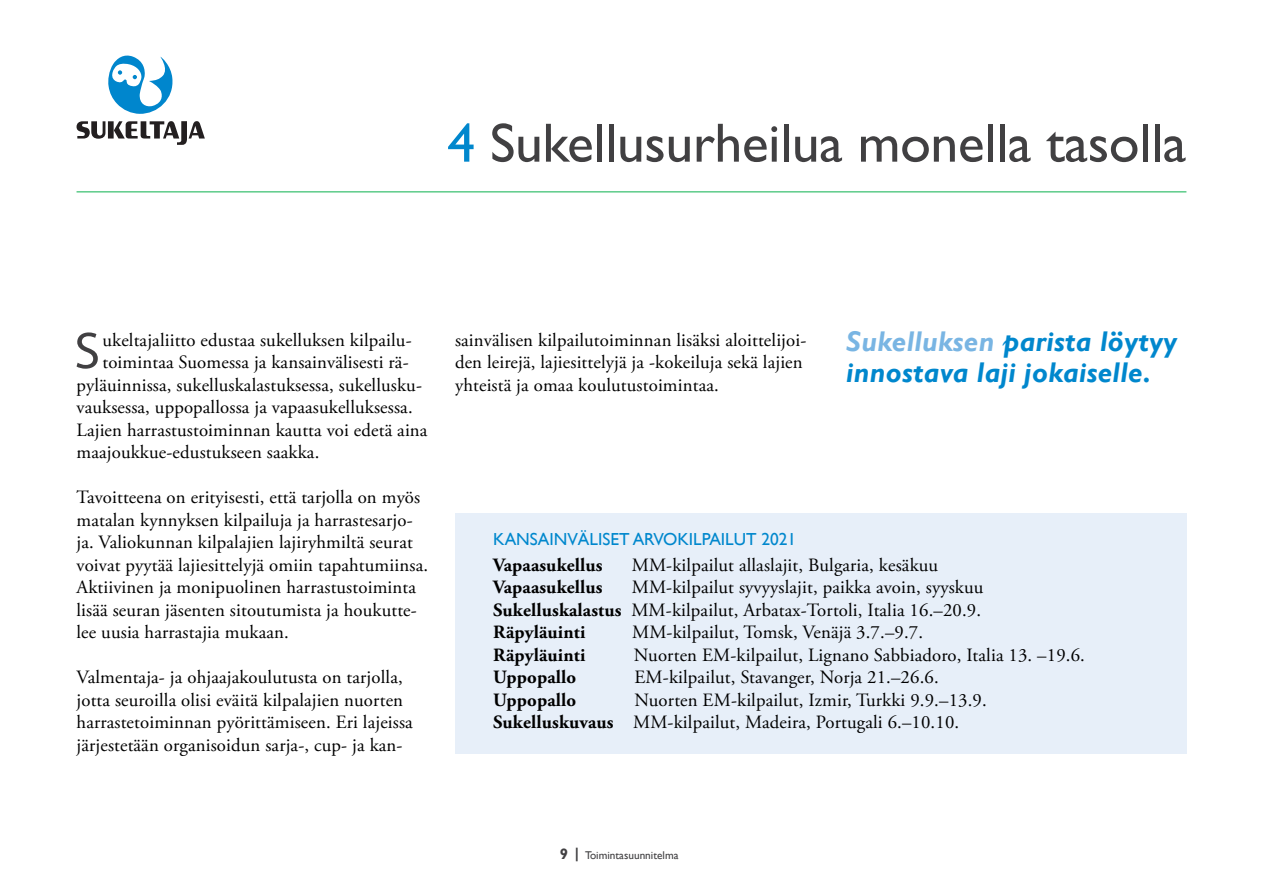
<style>
.page{position:relative;width:1263px;height:893px;background:#fff}
.page>*{position:absolute;margin:0;border:0;box-sizing:border-box;transform-origin:0 0}
.t1{font:55.5px "Gill Sans";letter-spacing:-.005em;color:#414042}
.t2{font:52.2px "Myriad Pro";color:#414042}
.t3{font:italic 700 28.5px/30.6px "Gill Sans";letter-spacing:.01em;color:#0087cd}
.t4{font:18.75px/22.5px "Adobe Garamond Pro";letter-spacing:.01em;color:#000}
.t5{font:700 18.75px "Adobe Garamond Pro";letter-spacing:.01em;color:#000}
.t6{font:17.4px "Gill Sans";color:#0087cd}
.t7{font:11.25px "Gill Sans";color:#414042}
.s1{color:#0087cd}
.s2{color:#79b5e3}
.s3{font-weight:700}
.s4{font-weight:700;font-size:15px}
</style>
<div class="page">
<svg style="left:108px;top:55px;width:65px;height:59px"></svg>
<svg style="left:77px;top:121px;width:128px;height:24px"></svg>
<hr style="left:77px;top:191px;width:1109px;height:1px;background:#0bb14e">
<div style="left:455px;top:513px;width:731px;height:241px;background:#e7eff9"></div>
<h1 class="t1" style="left:447px;top:111px;width:740px"><span class="s1">4</span> Sukellusurheilua monella tasolla</h1>
<h2 class="t2" style="left:74px;top:318px;width:27px">S</h2>
<p class="t4" style="left:102px;top:329px;width:311px">ukeltajaliitto edustaa sukelluksen kilpailu-</p>
<p class="t4" style="left:102px;top:352px;width:308px">toimintaa Suomessa ja kansainvälisesti rä-</p>
<p class="t4" style="left:77px;top:374px;width:347px">pyläuinnissa, sukelluskalastuksessa, sukellusku-</p>
<p class="t4" style="left:77px;top:397px;width:338px">vauksessa, uppopallossa ja vapaasukelluksessa.</p>
<p class="t4" style="left:77px;top:419px;width:352px">Lajien harrastustoiminnan kautta voi edetä aina</p>
<p class="t4" style="left:77px;top:442px;width:244px">maajoukkue-edustukseen saakka.</p>
<p class="t4" style="left:77px;top:487px;width:353px">Tavoitteena on erityisesti, että tarjolla on myös matalan kynnyksen kilpailuja ja harrastesarjo&shy;ja. Valiokunnan kilpalajien lajiryhmiltä seurat voivat pyytää lajiesittelyjä omiin tapahtumiinsa.<br>Aktiivinen ja monipuolinen harrastustoiminta lisää seuran jäsenten sitoutumista ja houkutte&shy;lee uusia harrastajia mukaan.</p>
<p class="t4" style="left:77px;top:667px;width:338px">Valmentaja- ja ohjaajakoulutusta on tarjolla, jotta seuroilla olisi eväitä kilpalajien nuorten harrastetoiminnan pyörittämiseen. Eri lajeissa järjestetään organisoidun sarja-, cup- ja kan-</p>
<p class="t4" style="left:455px;top:329px;width:353px">sainvälisen kilpailutoiminnan lisäksi aloittelijoi&shy;den leirejä, lajiesittelyjä ja -kokeiluja sekä lajien yhteistä ja omaa koulutustoimintaa.</p>
<h3 class="t3" style="left:846px;top:327px;width:332px"><span class="s2">Sukelluksen</span> parista löytyy innostava laji jokaiselle.</h3>
<p class="t6" style="left:493px;top:529px;width:304px">kansainväliset arvokilpailut 2021</p>
<p class="t5" style="left:493px;top:554px;width:111px">Vapaasukellus</p>
<p class="t4" style="left:632px;top:554px;width:308px">MM-kilpailut allaslajit, Bulgaria, kesäkuu</p>
<p class="t5" style="left:493px;top:576px;width:111px">Vapaasukellus</p>
<p class="t4" style="left:493px;top:577px;width:492px;text-indent:138px">MM-kilpailut syvyyslajit, paikka avoin, syyskuu<br><span class="s3">Sukelluskalastus</span> MM-kilpailut, Arbatax-Tortoli, Italia 16.–20.9.<br><span class="s3">Räpyläuinti</span></p>
<p class="t4" style="left:632px;top:622px;width:292px">MM-kilpailut, Tomsk, Venäjä 3.7.–9.7.</p>
<p class="t5" style="left:493px;top:644px;width:94px">Räpyläuinti</p>
<p class="t4" style="left:634px;top:644px;width:452px">Nuorten EM-kilpailut, Lignano Sabbiadoro, Italia 13. –19.6.</p>
<p class="t5" style="left:493px;top:666px;width:85px">Uppopallo</p>
<p class="t4" style="left:634px;top:667px;width:306px">EM-kilpailut, Stavanger, Norja 21.–26.6.</p>
<p class="t5" style="left:493px;top:689px;width:85px">Uppopallo</p>
<p class="t4" style="left:493px;top:689px;width:495px;text-indent:141px">Nuorten EM-kilpailut, Izmir, Turkki 9.9.–13.9.<br><span class="s3">Sukelluskuvaus</span> MM-kilpailut, Madeira, Portugali 6.–10.10.</p>
<p class="t7" style="left:560px;top:848px;width:120px"><span class="s4">9 |</span> Toimintasuunnitelma</p>
</div>
